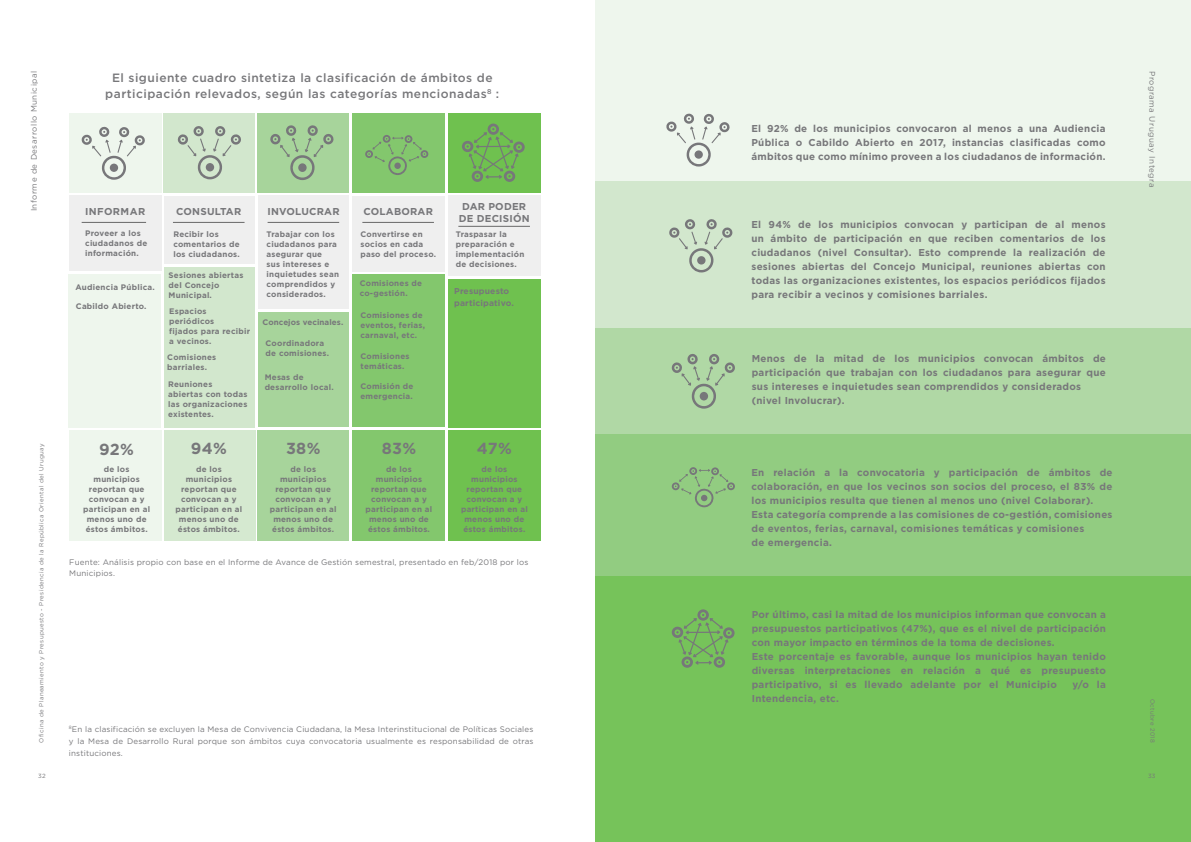
<style>
.page{position:relative;width:1191px;height:842px;background:#fff}
.page>*{position:absolute;margin:0;border:0;box-sizing:border-box;transform-origin:0 0}
.t1{font:700 16px "Gotham HTF";letter-spacing:.02em;color:#77777a}
.t2{font:500 12px/16px "Gotham HTF";letter-spacing:.04em;color:#77777a;text-align:center}
.t3{font:700 10px/14px "Gotham HTF";letter-spacing:.03em;color:#77777a}
.t4{font:700 8.5px/12px "Gotham HTF";letter-spacing:.02em;color:#77777a}
.t5{font:700 8px/10px "Gotham HTF";letter-spacing:.03em;color:#77777a}
.t6{font:8px/12px "Gotham HTF";letter-spacing:.02em;color:#77777a}
.t7{font:8px "Gotham HTF";letter-spacing:.06em;color:#77777a}
.t8{font:700 8px "Gotham HTF";letter-spacing:.01em;color:#77777a}
.t9{font:6px "Gotham HTF";letter-spacing:.06em;color:#77777a}
</style>
<div class="page">
<div style="left:595px;top:0;width:596px;height:181px;background:#eef6ed"></div>
<div style="left:595px;top:181px;width:596px;height:147px;background:#d2e7cd"></div>
<div style="left:595px;top:433px;width:596px;height:144px;background:#92cc81"></div>
<div style="left:595px;top:577px;width:596px;height:265px;background:#76c35a"></div>
<div style="left:595px;top:328px;width:596px;height:105px;background:#b0d8a5"></div>
<svg style="left:666px;top:113px;width:64px;height:54px"></svg>
<svg style="left:669px;top:219px;width:64px;height:53px"></svg>
<svg style="left:671px;top:354px;width:64px;height:55px"></svg>
<svg style="left:671px;top:467px;width:64px;height:40px"></svg>
<svg style="left:671px;top:609px;width:63px;height:59px"></svg>
<div style="left:352px;top:274px;width:92px;height:153px;background:#83c76d"></div>
<div style="left:258px;top:312px;width:91px;height:115px;background:#a7d49b"></div>
<div style="left:164px;top:267px;width:91px;height:160px;background:#d2e7cd"></div>
<div style="left:352px;top:196px;width:92px;height:76px;background:#efefef"></div>
<div style="left:258px;top:196px;width:91px;height:113px;background:#efefef"></div>
<div style="left:164px;top:196px;width:91px;height:68px;background:#efefef"></div>
<div style="left:69px;top:196px;width:92px;height:75px;background:#efefef"></div>
<div style="left:69px;top:113px;width:92px;height:80px;background:#eef6ed"></div>
<div style="left:164px;top:113px;width:91px;height:80px;background:#d2e7cd"></div>
<div style="left:257px;top:113px;width:92px;height:80px;background:#a7d49b"></div>
<div style="left:352px;top:113px;width:92px;height:80px;background:#83c76d"></div>
<div style="left:448px;top:113px;width:93px;height:80px;background:#6fc14f"></div>
<div style="left:69px;top:431px;width:92px;height:110px;background:#eef6ed"></div>
<div style="left:164px;top:431px;width:91px;height:110px;background:#d5e9d0"></div>
<div style="left:258px;top:431px;width:91px;height:110px;background:#a7d49b"></div>
<div style="left:352px;top:431px;width:92px;height:110px;background:#83c76d"></div>
<div style="left:448px;top:431px;width:92px;height:110px;background:#6fc14f"></div>
<div style="left:448px;top:279px;width:92px;height:148px;background:#6fc14f"></div>
<div style="left:69px;top:274px;width:92px;height:153px;background:#eef6ed"></div>
<div style="left:448px;top:196px;width:92px;height:80px;background:#efefef"></div>
<svg style="left:81px;top:127px;width:64px;height:53px"></svg>
<svg style="left:177px;top:126px;width:64px;height:53px"></svg>
<svg style="left:270px;top:125px;width:64px;height:55px"></svg>
<svg style="left:462px;top:123px;width:63px;height:59px"></svg>
<svg style="left:365px;top:135px;width:64px;height:40px"></svg>
<hr style="left:82px;top:222px;width:64px;height:1px;background:#686868">
<hr style="left:173px;top:222px;width:71px;height:1px;background:#686868">
<hr style="left:267px;top:222px;width:72px;height:1px;background:#686868">
<hr style="left:362px;top:222px;width:72px;height:1px;background:#686868">
<hr style="left:458px;top:226px;width:72px;height:1px;background:#686868">
<p class="t7" style="left:30px;top:211px;width:142px;rotate:-90deg">Informe de Desarrollo Municipal</p>
<p class="t9" style="left:38px;top:743px;width:301px;rotate:-90deg">Oficina de Planeamiento y Presupuesto - Presidencia de la República Oriental del Uruguay</p>
<p class="t9" style="left:38px;top:772px;width:9px">32</p>
<p class="t2" style="left:105px;top:70px;width:395px">El siguiente cuadro sintetiza la clasificación de ámbitos de participación relevados, según las categorías mencionadas<sup>8</sup> :</p>
<p class="t3" style="left:85px;top:204px;width:62px">INFORMAR</p>
<p class="t3" style="left:176px;top:204px;width:67px">CONSULTAR</p>
<p class="t3" style="left:268px;top:204px;width:73px">INVOLUCRAR</p>
<p class="t3" style="left:363px;top:204px;width:71px">COLABORAR</p>
<p class="t3" style="left:459px;top:200px;width:72px;line-height:12px;text-align:center">DAR PODER<br>DE DECISIÓN</p>
<p class="t5" style="left:85px;top:228px;width:64px">Proveer a los ciudadanos de información.</p>
<p class="t5" style="left:75px;top:282px;width:81px">Audiencia Pública.</p>
<p class="t5" style="left:76px;top:301px;width:72px">Cabildo Abierto.</p>
<p class="t5" style="left:173px;top:229px;width:68px">Recibir los comentarios de los ciudadanos.</p>
<p class="t5" style="left:267px;top:229px;width:74px">Trabajar con los ciudadanos para asegurar que<br>sus intereses e inquietudes sean comprendidos y considerados.</p>
<p class="t5" style="left:360px;top:229px;width:77px">Convertirse en socios en cada paso del proceso.</p>
<p class="t5" style="left:169px;top:270px;width:76px">Sesiones abiertas del Concejo<br>Municipal.</p>
<p class="t5" style="left:360px;top:278px;width:64px">Comisiones de co-gestión.</p>
<p class="t5" style="left:360px;top:310px;width:66px">Comisiones de eventos, ferias, carnaval, etc.</p>
<p class="t5" style="left:360px;top:351px;width:50px">Comisiones temáticas.</p>
<p class="t5" style="left:360px;top:381px;width:54px">Comisión de emergencia.</p>
<p class="t5" style="left:169px;top:306px;width:83px">Espacios periódicos<br>fijados para recibir a vecinos.</p>
<p class="t8" style="left:262px;top:318px;width:82px">Concejos vecinales.</p>
<p class="t5" style="left:265px;top:338px;width:65px">Coordinadora de comisiones.</p>
<p class="t5" style="left:265px;top:372px;width:71px">Mesas de desarrollo local.</p>
<p class="t5" style="left:167px;top:352px;width:50px">Comisiones barriales.</p>
<p class="t5" style="left:168px;top:379px;width:81px">Reuniones abiertas con todas las organizaciones existentes.</p>
<p class="t5" style="left:456px;top:229px;width:70px">Traspasar la preparación e implementación de decisiones.</p>
<p class="t4" style="left:454px;top:285px;width:61px">Presupuesto participativo.</p>
<h1 class="t1" style="left:99px;top:440px;width:36px">92%</h1>
<h1 class="t1" style="left:191px;top:439px;width:38px">94%</h1>
<h1 class="t1" style="left:286px;top:439px;width:36px">38%</h1>
<h1 class="t1" style="left:382px;top:439px;width:36px">83%</h1>
<h1 class="t1" style="left:477px;top:439px;width:36px">47%</h1>
<p class="t5" style="left:83px;top:464px;width:68px;text-align:center">de los municipios reportan que convocan a y participan en al menos uno de éstos ámbitos.</p>
<p class="t5" style="left:175px;top:464px;width:68px;text-align:center">de los municipios reportan que convocan a y participan en al menos uno de éstos ámbitos.</p>
<p class="t5" style="left:270px;top:464px;width:68px;text-align:center">de los municipios reportan que convocan a y participan en al menos uno de éstos ámbitos.</p>
<p class="t5" style="left:365px;top:464px;width:68px;text-align:center">de los municipios reportan que convocan a y participan en al menos uno de éstos ámbitos.</p>
<p class="t5" style="left:461px;top:464px;width:68px;text-align:center">de los municipios reportan que convocan a y participan en al menos uno de éstos ámbitos.</p>
<p class="t6" style="left:69px;top:556px;width:461px;line-height:11px">Fuente: Análisis propio con base en el Informe de Avance de Gestión semestral, presentado en feb/2018 por los<br>Municipios.</p>
<p class="t6" style="left:69px;top:723px;width:466px;text-align:justify"><sup>8</sup>En la clasificación se excluyen la Mesa de Convivencia Ciudadana, la Mesa Interinstitucional de Políticas Sociales y la Mesa de Desarrollo Rural porque son ámbitos cuya convocatoria usualmente es responsabilidad de otras instituciones.</p>
<p class="t3" style="left:751px;top:122px;width:356px;text-align:justify">El 92% de los municipios convocaron al menos a una Audiencia Pública o Cabildo Abierto en 2017, instancias clasificadas como ámbitos que como mínimo proveen a los ciudadanos de información.</p>
<p class="t3" style="left:751px;top:217px;width:356px;text-align:justify">El 94% de los municipios convocan y participan de al menos un ámbito de participación en que reciben comentarios de los ciudadanos (nivel Consultar). Esto comprende la realización de sesiones abiertas del Concejo Municipal, reuniones abiertas con todas las organizaciones existentes, los espacios periódicos fijados para recibir a vecinos y comisiones barriales.</p>
<p class="t3" style="left:751px;top:351px;width:356px">Menos de la mitad de los municipios convocan ámbitos de participación que trabajan con los ciudadanos para asegurar que sus intereses e inquietudes sean comprendidos y considerados (nivel Involucrar).</p>
<p class="t3" style="left:751px;top:465px;width:362px">En relación a la convocatoria y participación de ámbitos de colaboración, en que los vecinos son socios del proceso, el 83% de los municipios resulta que tienen al menos uno (nivel Colaborar).<br>Esta categoría comprende a las comisiones de co-gestión, comisiones de eventos, ferias, carnaval, comisiones temáticas y comisiones<br>de emergencia.</p>
<p class="t3" style="left:751px;top:607px;width:356px">Por último, casi la mitad de los municipios informan que convocan a presupuestos participativos (47%), que es el nivel de participación con mayor impacto en términos de la toma de decisiones.<br>Este porcentaje es favorable, aunque los municipios hayan tenido diversas interpretaciones en relación a qué es presupuesto participativo, si es llevado adelante por el Municipio</p>
<p class="t3" style="left:1072px;top:677px;width:35px">y/o la</p>
<p class="t3" style="left:751px;top:691px;width:89px">Intendencia, etc.</p>
<p class="t7" style="left:1156px;top:71px;width:118px;rotate:90deg">Programa Uruguay Integra</p>
<p class="t9" style="left:1156px;top:699px;width:46px;rotate:90deg">Octubre 2018</p>
<p class="t9" style="left:1148px;top:772px;width:9px">33</p>
</div>
